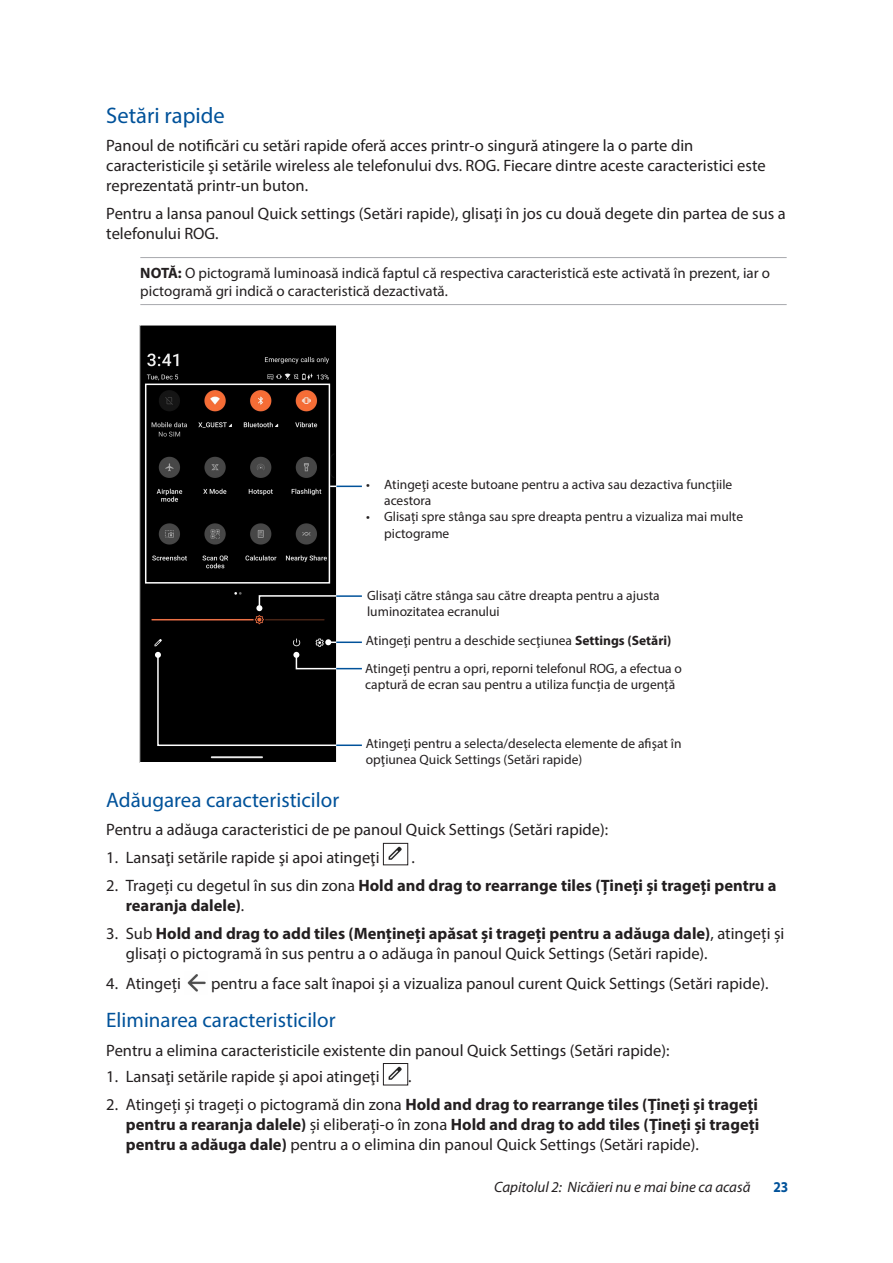
<style>
.page{position:relative;width:893px;height:1263px;background:#fff}
.page>*{position:absolute;margin:0;border:0;box-sizing:border-box;transform-origin:0 0}
.t1{font:22.5px "Myriad Pro";color:#01529a}
.t2{font:21px "Myriad Pro";color:#01529a}
.t3{font:16.5px/19.8px "Myriad Pro";color:#231f20}
.t4{font:700 16.5px/19.8px "Myriad Pro";color:#231f20}
.t5{font:15px/18px "Myriad Pro";color:#231f20}
.t6{font:italic 15px "Myriad Pro";color:#231f20}
.t7{font:700 15px "Myriad Pro";color:#01529a;scale:.9 1}
.t8{font:13.5px/16.2px "Myriad Pro";color:#231f20}
.s1{font-weight:700}
.s2{font-weight:400}
</style>
<div class="page">
<hr style="left:140px;top:257px;width:647px;height:1px;background:#a8a9ad">
<hr style="left:140px;top:304px;width:647px;height:1px;background:#a8a9ad">
<img style="left:388px;top:846px;width:14px;height:14px">
<div style="left:383px;top:843px;width:25px;height:22px;border:1px solid #231f20"></div>
<img style="left:187px;top:974px;width:19px;height:18px">
<img style="left:388px;top:1066px;width:14px;height:14px">
<div style="left:383px;top:1063px;width:25px;height:22px;border:1px solid #231f20"></div>
<img style="left:142px;top:327px;width:193px;height:434px">
<div style="left:140px;top:325px;width:197px;height:438px;border:1px solid #fff"></div>
<div style="left:145px;top:384px;width:185px;height:200px;border:2px solid #fff"></div>
<svg style="left:325px;top:639px;width:11px;height:6px"></svg>
<svg style="left:256px;top:594px;width:81px;height:17px"></svg>
<svg style="left:330px;top:486px;width:32px;height:1px"></svg>
<hr style="left:336px;top:595px;width:26px;height:2px;background:#01529a">
<hr style="left:336px;top:641px;width:26px;height:2px;background:#01529a">
<svg style="left:155px;top:652px;width:207px;height:95px;background:#252526"></svg>
<hr style="left:336px;top:744px;width:26px;height:2px;background:#01529a">
<h1 class="t1" style="left:106px;top:102px;width:120px">Setări rapide</h1>
<p class="t3" style="left:106px;top:136px;width:661px">Panoul de notificări cu setări rapide oferă acces printr-o singură atingere la o parte din caracteristicile şi setările wireless ale telefonului dvs. ROG. Fiecare dintre aceste caracteristici este reprezentată printr-un buton.</p>
<p class="t3" style="left:106px;top:204px;width:681px">Pentru a lansa panoul Quick settings (Setări rapide), glisaţi în jos cu două degete din partea de sus a telefonului ROG.</p>
<p class="t5" style="left:140px;top:264px;width:631px"><span class="s1">NOTĂ:</span> O pictogramă luminoasă indică faptul că respectiva caracteristică este activată în prezent, iar o pictogramă gri indică o caracteristică dezactivată.</p>
<p class="t8" style="left:384px;top:476px;width:350px;text-indent:-18px">• Atingeţi aceste butoane pentru a activa sau dezactiva funcţiile acestora</p>
<p class="t8" style="left:384px;top:508px;width:360px;text-indent:-18px">• Glisați spre stânga sau spre dreapta pentru a vizualiza mai multe pictograme</p>
<p class="t8" style="left:367px;top:587px;width:294px">Glisaţi către stânga sau către dreapta pentru a ajusta luminozitatea ecranului</p>
<p class="t8" style="left:366px;top:633px;width:307px">Atingeţi pentru a deschide secţiunea <span class="s1">Settings (Setări)</span></p>
<p class="t8" style="left:365px;top:660px;width:318px">Atingeți pentru a opri, reporni telefonul ROG, a efectua o captură de ecran sau pentru a utiliza funcția de urgență</p>
<p class="t8" style="left:366px;top:735px;width:317px">Atingeţi pentru a selecta/deselecta elemente de afişat în opţiunea Quick Settings (Setări rapide)</p>
<p class="t2" style="left:106px;top:787px;width:234px">Adăugarea caracteristicilor</p>
<p class="t3" style="left:106px;top:820px;width:503px">Pentru a adăuga caracteristici de pe panoul Quick Settings (Setări rapide):</p>
<p class="t3" style="left:106px;top:847px;width:275px">1. Lansaţi setările rapide şi apoi atingeţi</p>
<p class="t3" style="left:412px;top:847px;width:5px">.</p>
<p class="t4" style="left:126px;top:875px;width:652px;text-indent:-20px"><span class="s2">2. Trageți cu degetul în sus din zona</span> Hold and drag to rearrange tiles (Țineți și trageți pentru a rearanja dalele)<span class="s2">.</span></p>
<p class="t3" style="left:126px;top:924px;width:660px;text-indent:-20px">3. Sub <span class="s1">Hold and drag to add tiles (Mențineți apăsat și trageți pentru a adăuga dale)</span>, atingeți și glisați o pictogramă în sus pentru a o adăuga în panoul Quick Settings (Setări rapide).</p>
<p class="t3" style="left:106px;top:974px;width:76px">4. Atingeți</p>
<p class="t3" style="left:211px;top:974px;width:559px">pentru a face salt înapoi și a vizualiza panoul curent Quick Settings (Setări rapide).</p>
<p class="t2" style="left:106px;top:1007px;width:231px">Eliminarea caracteristicilor</p>
<p class="t3" style="left:106px;top:1040px;width:565px">Pentru a elimina caracteristicile existente din panoul Quick Settings (Setări rapide):</p>
<p class="t3" style="left:106px;top:1066px;width:275px">1. Lansaţi setările rapide şi apoi atingeţi</p>
<p class="t3" style="left:408px;top:1066px;width:5px">.</p>
<p class="t4" style="left:126px;top:1094px;width:635px;text-align:justify;text-indent:-20px"><span class="s2">2. Atingeți și trageți o pictogramă din zona</span> Hold and drag to rearrange tiles (Țineți și trageți pentru a rearanja dalele) <span class="s2">și eliberați-o în zona</span> Hold and drag to add tiles (Țineți și trageți pentru a adăuga dale) <span class="s2">pentru a o elimina din panoul Quick Settings (Setări rapide).</span></p>
<p class="t6" style="left:494px;top:1178px;width:258px">Capitolul 2: Nicăieri nu e mai bine ca acasă</p>
<p class="t7" style="left:773px;top:1177px;width:18px">23</p>
</div>
